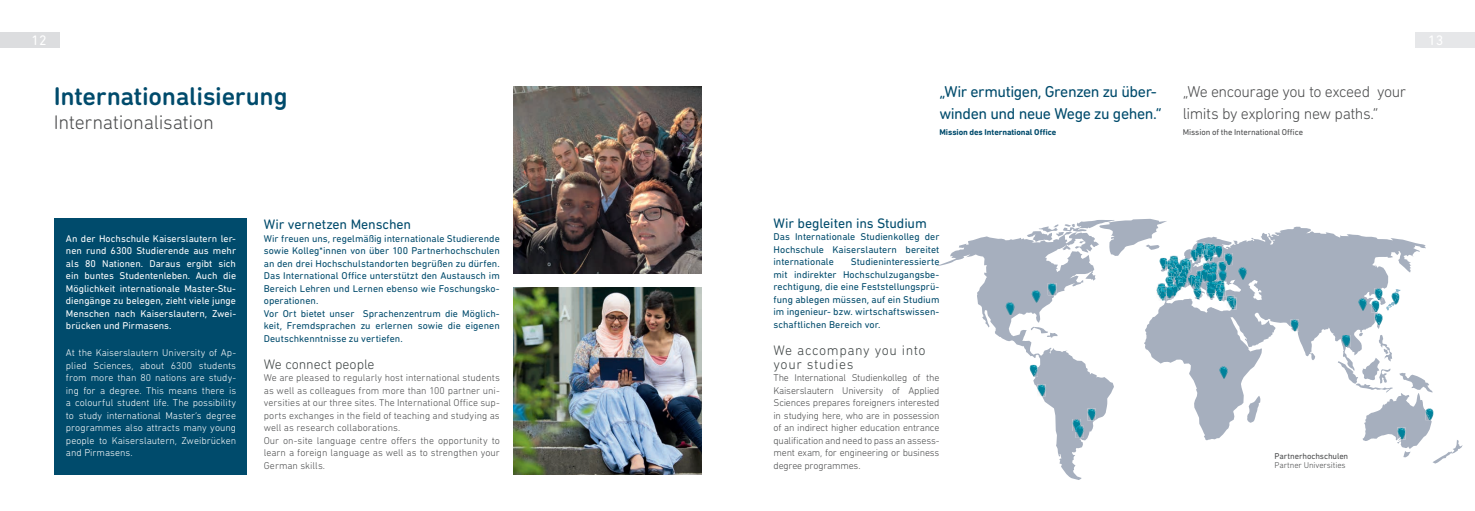
<style>
.page{position:relative;width:1475px;height:511px;background:#fff}
.page>*{position:absolute;margin:0;border:0;box-sizing:border-box;transform-origin:0 0}
.t1{font:500 26px "DIN Next Rounded LT Pro";letter-spacing:-.01em;color:#004b6c}
.t2{font:300 20px "DIN Next Rounded LT Pro";letter-spacing:-.015em;color:#4b4c4d}
.t3{font:16px/21.4px "DIN Next Rounded LT Pro";letter-spacing:-.03em;color:#004b6c}
.t4{font:300 16px/21.4px "DIN Next Rounded LT Pro";letter-spacing:-.03em;color:#4b4c4d}
.t5{font:14px "DIN Next Rounded LT Pro";letter-spacing:-.01em;color:#004b6c}
.t6{font:300 14px/14px "DIN Next Rounded LT Pro";letter-spacing:.035em;color:#3f4545}
.t7{font:300 14px "DIN Next Rounded LT Pro";letter-spacing:-.005em;color:#3f4545}
.t8{font:14px "DIN Next Rounded LT Pro";color:#fff}
.t9{font:300 10px/12.5px "DIN Next Rounded LT Pro";color:#4b4c4d;text-align:justify}
.t10{font:10px/12.5px "DIN Next Rounded LT Pro";color:#004b6c}
.t11{font:300 10px/12.5px "DIN Next Rounded LT Pro";color:#fff;text-align:justify}
.t12{font:10px/12.5px "DIN Next Rounded LT Pro";color:#fff;text-align:justify}
.t13{font:10px "DIN Next Rounded LT Pro";color:#004f6d}
.t14{font:8.6px "DIN Next Rounded LT Pro";letter-spacing:-.01em;color:#4b4c4d}
.t15{font:700 8.6px "DIN Next Rounded LT Pro";letter-spacing:-.01em;color:#004b6c}
.t16{font:300 8.6px "DIN Next Rounded LT Pro";letter-spacing:-.01em;color:#4b4c4d}
</style>
<div class="page">
<div style="left:0;top:32px;width:60px;height:15px;background:#dcdddf"></div>
<div style="left:1414px;top:32px;width:60px;height:15px;background:#e6e7e9"></div>
<img style="left:514px;top:287px;width:187px;height:187px">
<img style="left:514px;top:86px;width:187px;height:188px">
<div style="left:54px;top:218px;width:193px;height:256px;background:#004b6c"></div>
<svg style="left:936px;top:219px;width:468px;height:260px"></svg>
<svg style="left:1030px;top:240px;width:432px;height:223px"></svg>
<svg style="left:1005px;top:302px;width:9px;height:13px"></svg>
<svg style="left:1341px;top:334px;width:8px;height:12px"></svg>
<svg style="left:1290px;top:319px;width:8px;height:12px"></svg>
<svg style="left:1037px;top:384px;width:8px;height:12px"></svg>
<svg style="left:1029px;top:364px;width:8px;height:12px"></svg>
<svg style="left:1155px;top:242px;width:91px;height:67px"></svg>
<svg style="left:1358px;top:288px;width:42px;height:37px"></svg>
<svg style="left:1072px;top:408px;width:23px;height:29px"></svg>
<svg style="left:1396px;top:427px;width:9px;height:12px"></svg>
<svg style="left:1424px;top:408px;width:9px;height:12px"></svg>
<svg style="left:1031px;top:290px;width:8px;height:12px"></svg>
<svg style="left:1047px;top:283px;width:9px;height:12px"></svg>
<svg style="left:1219px;top:366px;width:8px;height:12px"></svg>
<h3 class="t8" style="left:32px;top:32px;width:17px">12</h3>
<h3 class="t8" style="left:1427px;top:32px;width:17px">13</h3>
<h1 class="t1" style="left:54px;top:81px;width:235px">Internationalisierung</h1>
<h2 class="t2" style="left:54px;top:110px;width:161px">Internationalisation</h2>
<p class="t12" style="left:66px;top:232px;width:172px">An der Hochschule Kaiserslautern ler&shy;nen rund 6300 Studierende aus mehr als 80 Nationen. Daraus ergibt sich ein buntes Studentenleben. Auch die Möglichkeit internationale Master-Stu&shy;diengänge zu belegen, zieht viele junge Menschen nach Kaiserslautern, Zwei&shy;brücken und Pirmasens.</p>
<p class="t11" style="left:66px;top:346px;width:172px">At the Kaiserslautern University of Ap&shy;plied Sciences, about 6300 students from more than 80 nations are study&shy;ing for a degree. This means there is a colourful student life. The possibility to study international Master‘s degree programmes also attracts many young people to Kaiserslautern, Zweibrücken and Pirmasens.</p>
<h3 class="t5" style="left:264px;top:216px;width:149px">Wir vernetzen Menschen</h3>
<p class="t10" style="left:264px;top:232px;width:237px">Wir freuen uns, regelmäßig internationale Studierende sowie Kolleg*innen von über 100 Partnerhochschulen an den drei Hochschulstandorten begrüßen zu dürfen.<br>Das International Office unterstützt den Austausch im Bereich Lehren und Lernen ebenso wie Foschungsko&shy;operationen.<br>Vor Ort bietet unser Sprachenzentrum die Möglich&shy;keit, Fremdsprachen zu erlernen sowie die eigenen Deutschkenntnisse zu vertiefen.</p>
<h3 class="t7" style="left:264px;top:355px;width:112px">We connect people</h3>
<p class="t9" style="left:264px;top:371px;width:237px;text-align:left">We are pleased to regularly host international students as well as colleagues from more than 100 partner uni&shy;versities at our three sites. The International Office sup&shy;ports exchanges in the field of teaching and studying as well as research collaborations.<br>Our on-site language centre offers the opportunity to learn a foreign language as well as to strengthen your German skills.</p>
<h3 class="t3" style="left:939px;top:81px;width:224px">„Wir ermutigen, Grenzen zu über&shy;winden und neue Wege zu gehen.“</h3>
<p class="t15" style="left:939px;top:126px;width:118px">Mission des International Office</p>
<h3 class="t4" style="left:1182px;top:81px;width:225px">„We encourage you to exceed your limits by exploring new paths.“</h3>
<p class="t14" style="left:1182px;top:127px;width:122px">Mission of the International Office</p>
<h3 class="t5" style="left:773px;top:214px;width:155px">Wir begleiten ins Studium</h3>
<p class="t10" style="left:773px;top:230px;width:167px">Das Internationale Studienkolleg der<br>Hochschule Kaiserslautern bereitet</p>
<p class="t10" style="left:773px;top:268px;width:167px;text-align:justify">mit indirekter Hochschulzugangsbe&shy;rechtigung, die eine Feststellungsprü&shy;fung ablegen müssen, auf ein Studium im ingenieur- bzw. wirtschaftswissen&shy;schaftlichen Bereich vor.</p>
<h3 class="t6" style="left:773px;top:342px;width:154px">We accompany you into your studies</h3>
<p class="t9" style="left:773px;top:371px;width:167px">The International Studienkolleg of the Kaiserslautern University of Applied Sciences prepares foreigners interested in studying here, who are in possession of an indirect higher education entrance qualification and need to pass an assess&shy;ment exam, for engineering or business degree programmes.</p>
<p class="t13" style="left:773px;top:256px;width:62px">internationale</p>
<p class="t13" style="left:850px;top:256px;width:90px">Studieninteressierte</p>
<p class="t14" style="left:1274px;top:451px;width:75px">Partnerhochschulen</p>
<p class="t16" style="left:1274px;top:460px;width:73px">Partner Universities</p>
</div>
